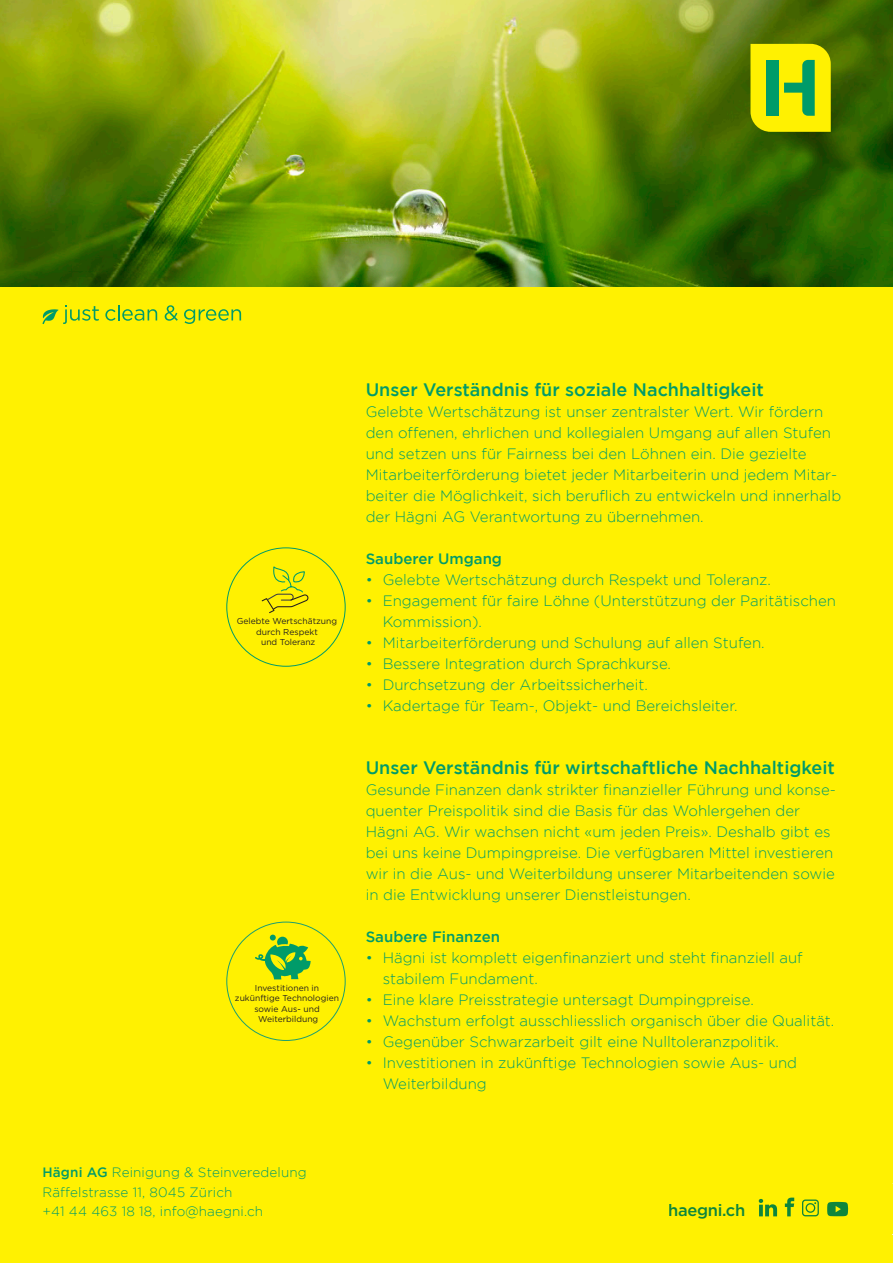
<style>
.page{position:relative;width:893px;height:1263px;background:#fff101}
.page>*{position:absolute;margin:0;border:0;box-sizing:border-box;transform-origin:0 0}
.t1{font:500 18px "Gotham";color:#009b69}
.t2{font:500 16.5px "Gotham";letter-spacing:-.02em;color:#0e863c}
.t3{font:300 15px/21px "Gotham";color:#009b69}
.t4{font:500 15px "Gotham";color:#009b69}
.t5{font:300 13.5px/19.5px "Gotham";letter-spacing:.01em;color:#009b69}
.t6{font:8.55px/10.2px "Gotham";color:#231f20;text-align:center}
.s1{font-weight:500}
</style>
<div class="page">
<img style="left:0;top:0;width:893px;height:287px">
<svg style="left:750px;top:44px;width:81px;height:88px"></svg>
<svg style="left:758px;top:1183px;width:135px;height:34px"></svg>
<svg style="left:261px;top:566px;width:48px;height:48px"></svg>
<svg style="left:255px;top:935px;width:56px;height:44px"></svg>
<svg style="left:184px;top:309px;width:57px;height:15px"></svg>
<svg style="left:105px;top:305px;width:52px;height:16px"></svg>
<svg style="left:43px;top:305px;width:56px;height:19px"></svg>
<svg style="left:165px;top:305px;width:13px;height:16px"></svg>
<p class="t6" style="left:237px;top:616px;width:102px">Gelebte Wertschätzung durch Respekt<br>und Toleranz</p>
<p class="t6" style="left:235px;top:983px;width:106px">Investitionen in zukünftige Technologien sowie Aus- und<br>Weiterbildung</p>
<p class="t1" style="left:366px;top:379px;width:400px">Unser Verständnis für soziale Nachhaltigkeit</p>
<p class="t3" style="left:366px;top:401px;width:477px">Gelebte Wertschätzung ist unser zentralster Wert. Wir fördern den offenen, ehrlichen und kollegialen Umgang auf allen Stufen und setzen uns für Fairness bei den Löhnen ein. Die gezielte Mitarbeiterförderung bietet jeder Mitarbeiterin und jedem Mitar&shy;beiter die Möglichkeit, sich beruflich zu entwickeln und innerhalb der Hägni AG Verantwortung zu übernehmen.</p>
<p class="t4" style="left:366px;top:550px;width:138px">Sauberer Umgang</p>
<p class="t3" style="left:366px;top:569px;width:407px">• Gelebte Wertschätzung durch Respekt und Toleranz.</p>
<p class="t3" style="left:383px;top:590px;width:455px;text-indent:-17px">• Engagement für faire Löhne (Unterstützung der Paritätischen<br>Kommission).</p>
<p class="t3" style="left:366px;top:632px;width:400px">• Mitarbeiterförderung und Schulung auf allen Stufen.</p>
<p class="t3" style="left:366px;top:653px;width:307px">• Bessere Integration durch Sprachkurse.</p>
<p class="t3" style="left:366px;top:674px;width:284px">• Durchsetzung der Arbeitssicherheit.</p>
<p class="t3" style="left:366px;top:695px;width:373px">• Kadertage für Team-, Objekt- und Bereichsleiter.</p>
<p class="t1" style="left:366px;top:757px;width:471px">Unser Verständnis für wirtschaftliche Nachhaltigkeit</p>
<p class="t3" style="left:366px;top:779px;width:472px">Gesunde Finanzen dank strikter finanzieller Führung und konse&shy;quenter Preispolitik sind die Basis für das Wohlergehen der Hägni AG. Wir wachsen nicht «um jeden Preis». Deshalb gibt es bei uns keine Dumpingpreise. Die verfügbaren Mittel investieren wir in die Aus- und Weiterbildung unserer Mitarbeitenden sowie in die Entwicklung unserer Dienstleistungen.</p>
<p class="t4" style="left:366px;top:928px;width:136px">Saubere Finanzen</p>
<p class="t3" style="left:383px;top:947px;width:421px;text-indent:-17px">• Hägni ist komplett eigenfinanziert und steht finanziell auf stabilem Fundament.</p>
<p class="t3" style="left:366px;top:989px;width:390px">• Eine klare Preisstrategie untersagt Dumpingpreise.</p>
<p class="t3" style="left:366px;top:1010px;width:470px">• Wachstum erfolgt ausschliesslich organisch über die Qualität.</p>
<p class="t3" style="left:366px;top:1031px;width:415px">• Gegenüber Schwarzarbeit gilt eine Nulltoleranzpolitik.</p>
<p class="t3" style="left:383px;top:1052px;width:416px;text-indent:-17px">• Investitionen in zukünftige Technologien sowie Aus- und<br>Weiterbildung</p>
<p class="t5" style="left:43px;top:1162px;width:266px"><span class="s1">Hägni AG</span> Reinigung &amp; Steinveredelung<br>Räffelstrasse 11, 8045 Zürich<br>+41 44 463 18 18, info@haegni.ch</p>
<p class="t2" style="left:668px;top:1200px;width:79px">haegni.ch</p>
</div>
